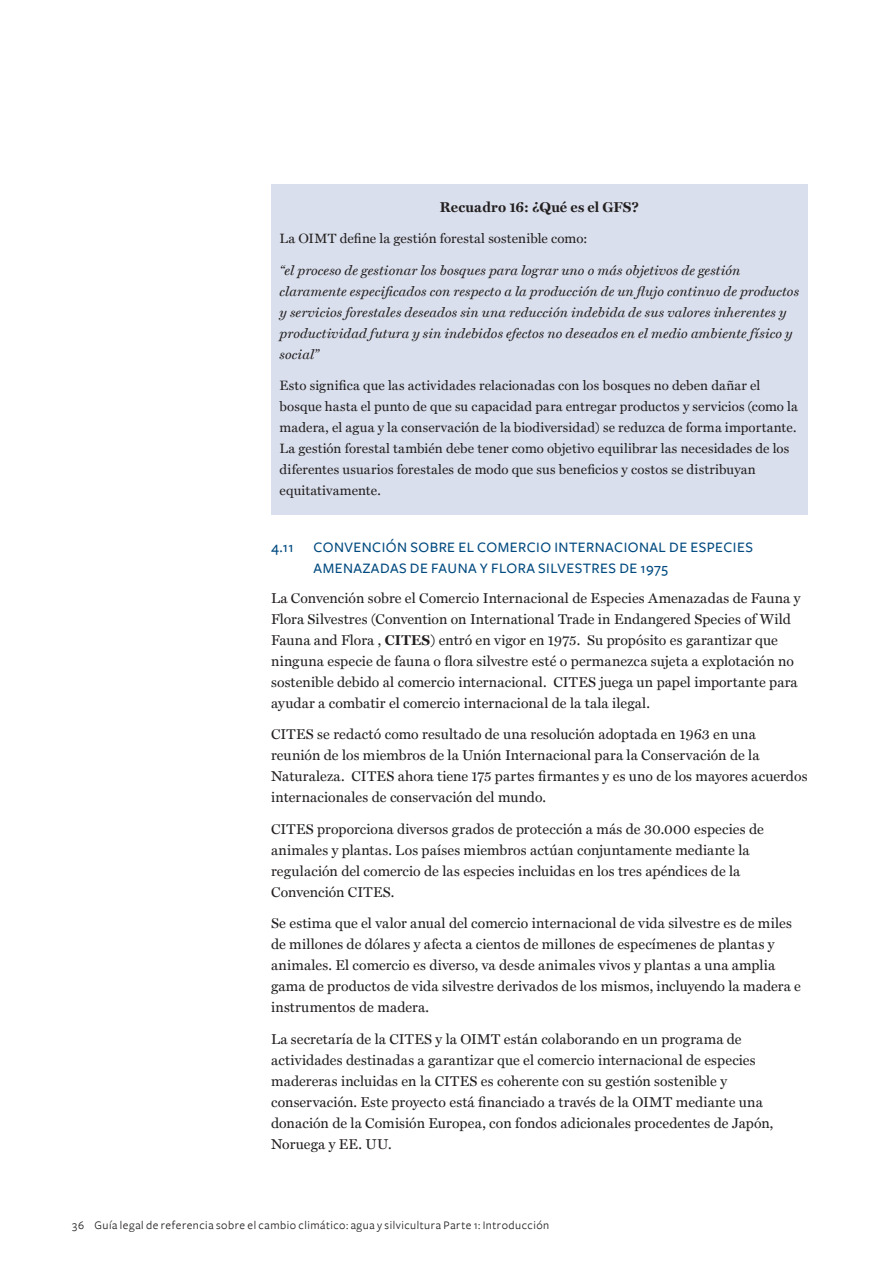
<style>
.page{position:relative;width:893px;height:1263px;background:#fff}
.page>*{position:absolute;margin:0;border:0;box-sizing:border-box;transform-origin:0 0}
.t1{font:500 15px/21px "Freight Sans";letter-spacing:.03em;color:#004a7f}
.t2{font:14.25px/21px "Miller Text";letter-spacing:.005em;color:#231f20}
.t3{font:700 14.25px "Miller Text";letter-spacing:.015em;color:#231f20}
.t4{font:13.5px/21px "Miller Text";letter-spacing:.01em;color:#231f20}
.t5{font:italic 13.5px/21px "Miller Text";letter-spacing:.015em;color:#231f20}
.t6{font:12px "Freight Sans";letter-spacing:.045em;color:#231f20}
.s1{font-weight:700}
</style>
<div class="page">
<div style="left:271px;top:184px;width:537px;height:330px;background:#d9dfec"></div>
<p class="t3" style="left:440px;top:198px;width:201px">Recuadro 16: ¿Qué es el GFS?</p>
<p class="t4" style="left:280px;top:228px;width:310px">La OIMT define la gestión forestal sostenible como:</p>
<p class="t5" style="left:280px;top:260px;width:521px">“el proceso de gestionar los bosques para lograr uno o más objetivos de gestión claramente especificados con respecto a la producción de un flujo continuo de productos y servicios forestales deseados sin una reducción indebida de sus valores inherentes y productividad futura y sin indebidos efectos no deseados en el medio ambiente físico y social”</p>
<p class="t4" style="left:280px;top:375px;width:520px">Esto significa que las actividades relacionadas con los bosques no deben dañar el bosque hasta el punto de que su capacidad para entregar productos y servicios (como la madera, el agua y la conservación de la biodiversidad) se reduzca de forma importante.<br>La gestión forestal también debe tener como objetivo equilibrar las necesidades de los diferentes usuarios forestales de modo que sus beneficios y costos se distribuyan equitativamente.</p>
<p class="t1" style="left:314px;top:537px;width:441px;text-indent:-43px">4.11 CONVENCIÓN SOBRE EL COMERCIO INTERNACIONAL DE ESPECI ES<br>AMENAZADAS DE FAUNA Y FLORA SI LVESTRES DE 1975</p>
<p class="t2" style="left:271px;top:587px;width:531px">La Convención sobre el Comercio Internacional de Especies Amenazadas de Fauna y Flora Silvestres (Convention on International Trade in Endangered Species of Wild Fauna and Flora , <span class="s1">CITES</span>) entró en vigor en 1975. Su propósito es garantizar que ninguna especie de fauna o flora silvestre esté o permanezca sujeta a explotación no sostenible debido al comercio internacional. CITES juega un papel importante para ayudar a combatir el comercio internacional de la tala ilegal.</p>
<p class="t2" style="left:271px;top:724px;width:538px">CITES se redactó como resultado de una resolución adoptada en 1963 en una reunión de los miembros de la Unión Internacional para la Conservación de la Naturaleza. CITES ahora tiene 175 partes firmantes y es uno de los mayores acuerdos internacionales de conservación del mundo.</p>
<p class="t2" style="left:271px;top:818px;width:494px">CITES proporciona diversos grados de protección a más de 30.000 especies de animales y plantas. Los países miembros actúan conjuntamente mediante la regulación del comercio de las especies incluidas en los tres apéndices de la Convención CITES.</p>
<p class="t2" style="left:271px;top:913px;width:531px">Se estima que el valor anual del comercio internacional de vida silvestre es de miles de millones de dólares y afecta a cientos de millones de especímenes de plantas y animales. El comercio es diverso, va desde animales vivos y plantas a una amplia gama de productos de vida silvestre derivados de los mismos, incluyendo la madera e instrumentos de madera.</p>
<p class="t2" style="left:271px;top:1028px;width:504px">La secretaría de la CITES y la OIMT están colaborando en un programa de actividades destinadas a garantizar que el comercio internacional de especies madereras incluidas en la CITES es coherente con su gestión sostenible y conservación. Este proyecto está financiado a través de la OIMT mediante una donación de la Comisión Europea, con fondos adicionales procedentes de Japón, Noruega y EE. UU.</p>
<p class="t6" style="left:72px;top:1218px;width:479px">36 Guía legal de referencia sobre el cambio climático: agua y silvicultura Parte 1: Introducción</p>
</div>
